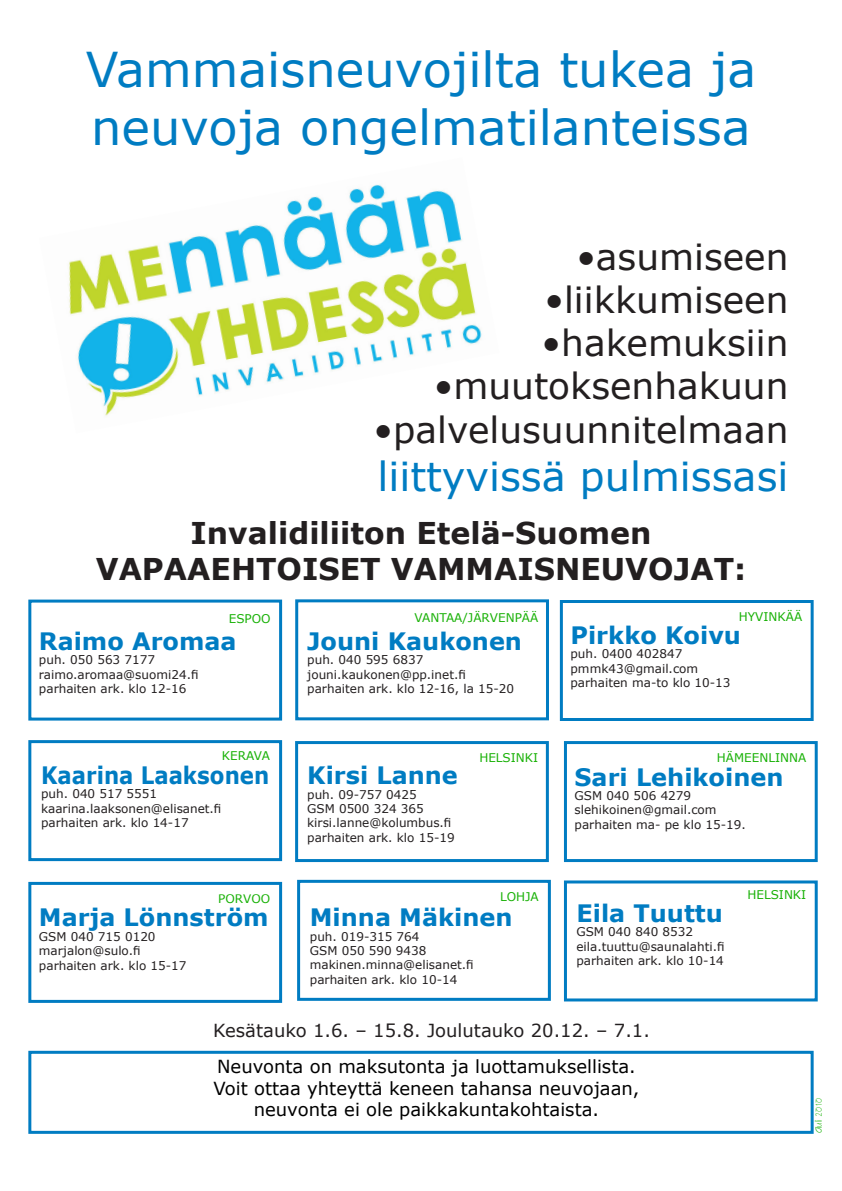
<style>
.page{position:relative;width:842px;height:1191px;background:#fff}
.page>*{position:absolute;margin:0;border:0;box-sizing:border-box;transform-origin:0 0}
.t1{font:48px/57.6px "Verdana";color:#007cc2}
.t2{font:40px "Verdana";color:#007cc2}
.t3{font:36px "Verdana";color:#231f20}
.t4{font:700 30px "Verdana";color:#231f20}
.t5{font:700 24px "Verdana";color:#007cc2}
.t6{font:700 24px "Verdana";color:#007cc2;scale:.89 1}
.t7{font:18px "Verdana";color:#000}
.t8{font:18px "Verdana";color:#231f20}
.t9{font:12px "Verdana";color:#231f20}
.t10{font:12px "Verdana";color:#18b106}
.t11{font:9px "Squire D";color:#18b106}
.s1{font-size:12px}
</style>
<div class="page">
<div style="left:28px;top:1050px;width:786px;height:83px;border:3px solid #007cc2"></div>
<div style="left:28px;top:882px;width:254px;height:121px;border:3px solid #007cc2"></div>
<div style="left:28px;top:599px;width:254px;height:121px;border:3px solid #007cc2"></div>
<div style="left:295px;top:599px;width:254px;height:121px;border:3px solid #007cc2"></div>
<div style="left:560px;top:600px;width:254px;height:121px;border:3px solid #007cc2"></div>
<div style="left:28px;top:740px;width:254px;height:121px;border:3px solid #007cc2"></div>
<div style="left:295px;top:741px;width:254px;height:121px;border:3px solid #007cc2"></div>
<div style="left:297px;top:880px;width:254px;height:120px;border:3px solid #007cc2"></div>
<img style="left:68px;top:184px;width:414px;height:232px">
<div style="left:564px;top:741px;width:254px;height:121px;border:3px solid #007cc2"></div>
<div style="left:564px;top:880px;width:254px;height:121px;border:3px solid #007cc2"></div>
<p class="t1" style="left:86px;top:39px;width:672px">Vammaisneuvojilta tukea ja neuvoja ongelmatilanteissa</p>
<p class="t3" style="left:576px;top:234px;width:214px">•asumiseen</p>
<p class="t3" style="left:544px;top:277px;width:245px">•liikkumiseen</p>
<p class="t3" style="left:542px;top:320px;width:248px">•hakemuksiin</p>
<p class="t3" style="left:434px;top:363px;width:356px">•muutoksenhakuun</p>
<p class="t3" style="left:373px;top:407px;width:417px">•palvelusuunnitelmaan</p>
<p class="t2" style="left:377px;top:451px;width:412px">liittyvissä pulmissasi</p>
<p class="t4" style="left:191px;top:514px;width:462px">Invalidiliiton Etelä-Suomen</p>
<p class="t4" style="left:96px;top:550px;width:652px">VAPAAEHTOISET VAMMAISNEUVOJAT:</p>
<p class="t10" style="left:229px;top:610px;width:43px">ESPOO</p>
<p class="t5" style="left:307px;top:625px;width:216px">Jouni Kaukonen</p>
<p class="t9" style="left:307px;top:652px;width:118px">puh. 040 595 6837</p>
<p class="t9" style="left:307px;top:666px;width:160px">jouni.kaukonen@pp.inet.fi</p>
<p class="t9" style="left:307px;top:681px;width:208px">parhaiten ark. klo 12-16, la 15-20</p>
<p class="t10" style="left:739px;top:609px;width:65px">HYVINKÄÄ</p>
<p class="t10" style="left:414px;top:610px;width:126px">VANTAA/JÄRVENPÄÄ</p>
<p class="t5" style="left:570px;top:620px;width:172px">Pirkko Koivu</p>
<p class="t9" style="left:570px;top:646px;width:113px">puh. 0400 402847</p>
<p class="t9" style="left:570px;top:661px;width:129px">pmmk43@gmail.com</p>
<p class="t9" style="left:570px;top:675px;width:162px">parhaiten ma-to klo 10-13</p>
<p class="t5" style="left:39px;top:626px;width:199px">Raimo Aromaa</p>
<p class="t9" style="left:39px;top:652px;width:118px">puh. 050 563 7177</p>
<p class="t9" style="left:39px;top:666px;width:161px">raimo.aromaa@suomi24.fi</p>
<p class="t9" style="left:39px;top:681px;width:149px">parhaiten ark. klo 12-16</p>
<p class="t10" style="left:222px;top:748px;width:50px">KERAVA</p>
<p class="t6" style="left:41px;top:760px;width:258px">Kaarina Laaksonen</p>
<p class="t9" style="left:41px;top:786px;width:118px">puh. 040 517 5551</p>
<p class="t9" style="left:41px;top:800px;width:182px">kaarina.laaksonen@elisanet.fi</p>
<p class="t9" style="left:41px;top:815px;width:149px">parhaiten ark. klo 14-17</p>
<p class="t5" style="left:307px;top:760px;width:152px">Kirsi Lanne</p>
<p class="t9" style="left:307px;top:786px;width:111px">puh. 09-757 0425</p>
<p class="t9" style="left:307px;top:801px;width:118px">GSM 0500 324 365</p>
<p class="t9" style="left:307px;top:815px;width:146px">kirsi.lanne@kolumbus.fi</p>
<p class="t9" style="left:307px;top:829px;width:149px">parhaiten ark. klo 15-19</p>
<p class="t10" style="left:479px;top:750px;width:60px">HELSINKI</p>
<p class="t10" style="left:717px;top:750px;width:91px">HÄMEENLINNA</p>
<p class="t5" style="left:575px;top:761px;width:210px">Sari Lehikoinen</p>
<p class="t9" style="left:575px;top:788px;width:118px">GSM 040 506 4279</p>
<p class="t9" style="left:575px;top:802px;width:143px">slehikoinen@gmail.com</p>
<p class="t9" style="left:575px;top:816px;width:173px">parhaiten ma- pe klo 15-19.</p>
<p class="t10" style="left:218px;top:891px;width:54px">PORVOO</p>
<p class="t5" style="left:39px;top:902px;width:231px">Marja Lönnström</p>
<p class="t9" style="left:39px;top:928px;width:118px">GSM 040 715 0120</p>
<p class="t9" style="left:39px;top:943px;width:103px">marjalon@sulo.fi</p>
<p class="t9" style="left:39px;top:957px;width:149px">parhaiten ark. klo 15-17</p>
<p class="t10" style="left:500px;top:888px;width:40px">LOHJA</p>
<p class="t5" style="left:310px;top:902px;width:204px">Minna Mäkinen</p>
<p class="t9" style="left:310px;top:928px;width:111px">puh. 019-315 764</p>
<p class="t9" style="left:310px;top:943px;width:118px">GSM 050 590 9438</p>
<p class="t9" style="left:310px;top:957px;width:165px">makinen.minna@elisanet.fi</p>
<p class="t9" style="left:310px;top:971px;width:149px">parhaiten ark. klo 10-14</p>
<p class="t5" style="left:576px;top:898px;width:148px">Eila Tuuttu</p>
<p class="t9" style="left:576px;top:924px;width:118px">GSM 040 840 8532</p>
<p class="t9" style="left:576px;top:938px;width:150px">eila.tuuttu@saunalahti.fi</p>
<p class="t9" style="left:576px;top:953px;width:149px">parhaiten ark. klo 10-14</p>
<p class="t8" style="left:213px;top:1019px;width:438px">Kesätauko 1.6. – 15.8. Joulutauko 20.12. – 7.1.</p>
<p class="t7" style="left:217px;top:1055px;width:420px">Neuvonta on maksutonta ja luottamuksellista.</p>
<p class="t7" style="left:213px;top:1076px;width:428px">Voit ottaa yhteyttä keneen tahansa neuvojaan,</p>
<p class="t7" style="left:254px;top:1098px;width:347px">neuvonta ei ole paikkakuntakohtaista.</p>
<p class="t10" style="left:747px;top:887px;width:60px">HELSINKI</p>
<p class="t11" style="left:814px;top:1133px;width:37px;rotate:-90deg"><span class="s1">a</span>uli 2010</p>
</div>
